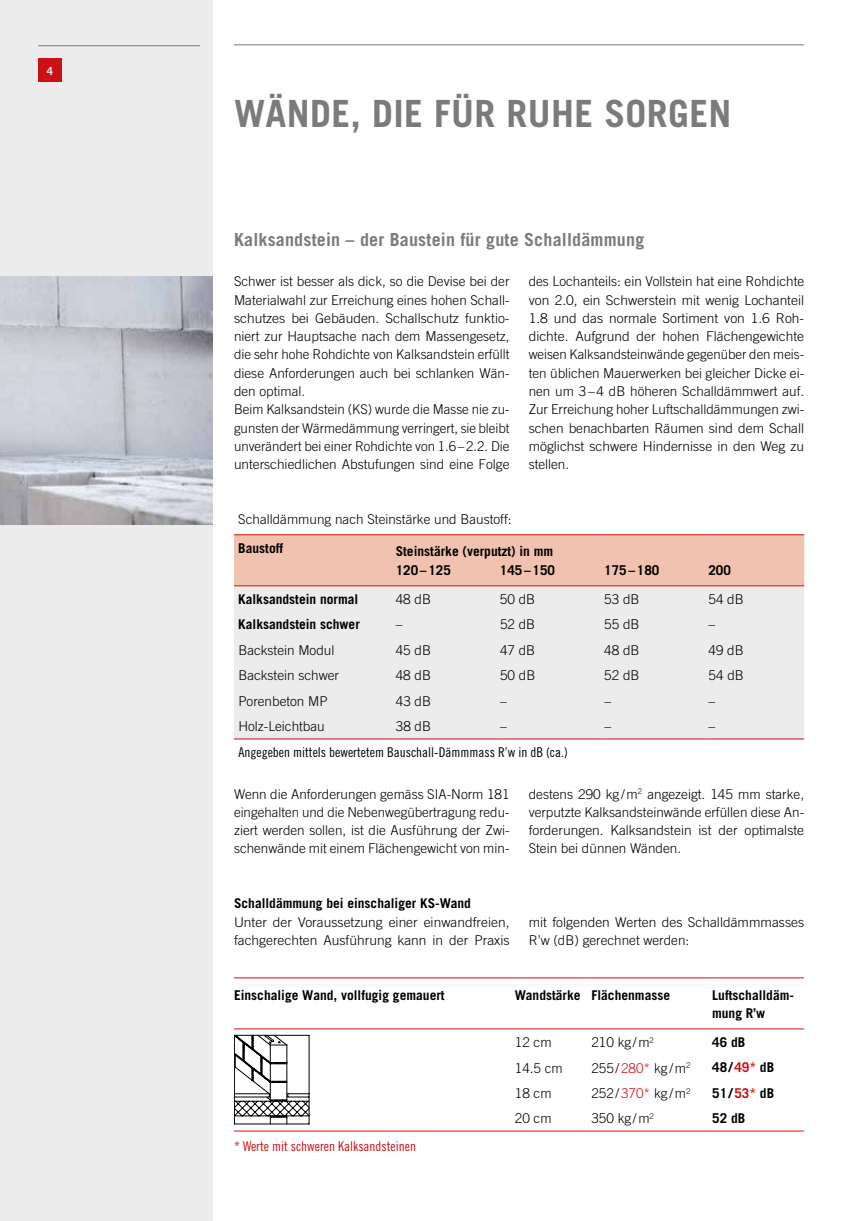
<style>
.page{position:relative;width:851px;height:1221px;background:#fff}
.page>*{position:absolute;margin:0;border:0;box-sizing:border-box;transform-origin:0 0}
.t1{font:700 37.5px "Trade Gothic";letter-spacing:.01em;color:#7a7b7a}
.t2{font:700 18px "Trade Gothic";letter-spacing:.01em;color:#7a7b7a}
.t3{font:300 13.5px/18.3px "Trade Gothic";color:#000;text-align:justify}
.t4{font:700 13.5px/18.1px "Trade Gothic";color:#000}
.t5{font:13.5px "Trade Gothic Cond Eighteen";color:#000}
.t6{font:13.5px "Trade Gothic Cond Eighteen";color:#cd1013}
.t7{font:700 11.25px "Trade Gothic";color:#ececec}
.s1{color:#cd1013}
</style>
<div class="page">
<div style="left:0;top:0;width:213px;height:1220px;background:#ececec"></div>
<div style="left:38px;top:58px;width:24px;height:24px;background:#cd1013"></div>
<hr style="left:38px;top:45px;width:162px;height:1px;background:#7a7b7a">
<hr style="left:234px;top:45px;width:570px;height:1px;background:#7a7b7a">
<div style="left:234px;top:535px;width:570px;height:50px;background:#f0c2af"></div>
<div style="left:234px;top:586px;width:570px;height:152px;background:#ececec"></div>
<hr style="left:234px;top:534px;width:161px;height:1px;background:#cd1013">
<hr style="left:395px;top:534px;width:105px;height:1px;background:#cd1013">
<hr style="left:500px;top:534px;width:104px;height:1px;background:#cd1013">
<hr style="left:604px;top:534px;width:104px;height:1px;background:#cd1013">
<hr style="left:708px;top:534px;width:96px;height:1px;background:#cd1013">
<hr style="left:234px;top:585px;width:161px;height:1px;background:#cd1013">
<hr style="left:395px;top:585px;width:105px;height:1px;background:#cd1013">
<hr style="left:500px;top:585px;width:104px;height:1px;background:#cd1013">
<hr style="left:604px;top:585px;width:104px;height:1px;background:#cd1013">
<hr style="left:708px;top:585px;width:96px;height:1px;background:#cd1013">
<hr style="left:234px;top:738px;width:161px;height:1px;background:#cd1013">
<hr style="left:395px;top:738px;width:105px;height:1px;background:#cd1013">
<hr style="left:500px;top:738px;width:104px;height:1px;background:#cd1013">
<hr style="left:604px;top:738px;width:104px;height:1px;background:#cd1013">
<hr style="left:708px;top:738px;width:96px;height:1px;background:#cd1013">
<hr style="left:234px;top:977px;width:280px;height:1px;background:#cd1013">
<hr style="left:514px;top:977px;width:77px;height:1px;background:#cd1013">
<hr style="left:591px;top:977px;width:121px;height:1px;background:#cd1013">
<hr style="left:712px;top:977px;width:91px;height:1px;background:#cd1013">
<hr style="left:514px;top:1130px;width:77px;height:1px;background:#cd1013">
<hr style="left:591px;top:1130px;width:121px;height:1px;background:#cd1013">
<hr style="left:712px;top:1130px;width:91px;height:1px;background:#cd1013">
<hr style="left:234px;top:1028px;width:280px;height:1px;background:#cd1013">
<hr style="left:514px;top:1028px;width:77px;height:1px;background:#cd1013">
<hr style="left:591px;top:1028px;width:121px;height:1px;background:#cd1013">
<hr style="left:712px;top:1028px;width:91px;height:1px;background:#cd1013">
<hr style="left:234px;top:1130px;width:280px;height:1px;background:#cd1013">
<img style="left:0;top:276px;width:213px;height:248px">
<svg style="left:234px;top:1034px;width:76px;height:90px"></svg>
<p class="t7" style="left:47px;top:64px;width:8px">4</p>
<h1 class="t1" style="left:234px;top:90px;width:499px">WÄNDE, DIE FÜR RUHE SORGEN</h1>
<h2 class="t2" style="left:234px;top:228px;width:412px">Kalksandstein – der Baustein für gute Schalldämmung</h2>
<p class="t3" style="left:528px;top:272px;width:277px">des Lochanteils: ein Vollstein hat eine Rohdichte von 2.0, ein Schwerstein mit wenig Lochanteil 1.8 und das normale Sortiment von 1.6 Roh&shy;dichte. Aufgrund der hohen Flächengewichte weisen Kalksandsteinwände gegenüber den meis&shy;ten üblichen Mauerwerken bei gleicher Dicke ei&shy;nen um 3–4 dB höheren Schalldämmwert auf.<br>Zur Erreichung hoher Luftschalldämmungen zwi&shy;schen benachbarten Räumen sind dem Schall möglichst schwere Hindernisse in den Weg zu stellen.</p>
<p class="t3" style="left:234px;top:272px;width:277px;text-align:left">Schwer ist besser als dick, so die Devise bei der Materialwahl zur Erreichung eines hohen Schall&shy;schutzes bei Gebäuden. Schallschutz funktio&shy;niert zur Hauptsache nach dem Massengesetz, die sehr hohe Rohdichte von Kalksandstein erfüllt diese Anforderungen auch bei schlanken Wän&shy;den optimal.<br>Beim Kalksandstein (KS) wurde die Masse nie zu&shy;gunsten der Wärmedämmung verringert, sie bleibt unverändert bei einer Rohdichte von 1.6–2.2. Die unterschiedlichen Abstufungen sind eine Folge</p>
<p class="t3" style="left:238px;top:510px;width:275px">Schalldämmung nach Steinstärke und Baustoff:</p>
<p class="t4" style="left:238px;top:538px;width:47px">Baustoff</p>
<p class="t4" style="left:395px;top:542px;width:159px">Steinstärke (verputzt) in mm<br>120–125</p>
<p class="t4" style="left:500px;top:560px;width:57px">145–150</p>
<p class="t4" style="left:604px;top:560px;width:57px">175–180</p>
<p class="t4" style="left:708px;top:560px;width:24px">200</p>
<p class="t4" style="left:238px;top:589px;width:122px">Kalksandstein normal</p>
<p class="t3" style="left:395px;top:590px;width:37px">48 dB</p>
<p class="t3" style="left:500px;top:590px;width:37px">50 dB</p>
<p class="t3" style="left:604px;top:590px;width:37px">53 dB</p>
<p class="t3" style="left:708px;top:590px;width:37px">54 dB</p>
<p class="t4" style="left:238px;top:615px;width:123px">Kalksandstein schwer</p>
<p class="t3" style="left:395px;top:615px;width:8px">–</p>
<p class="t3" style="left:500px;top:615px;width:37px">52 dB</p>
<p class="t3" style="left:604px;top:615px;width:37px">55 dB</p>
<p class="t3" style="left:708px;top:615px;width:8px">–</p>
<p class="t3" style="left:238px;top:640px;width:98px">Backstein Modul</p>
<p class="t3" style="left:396px;top:640px;width:37px">45 dB</p>
<p class="t3" style="left:500px;top:640px;width:37px">47 dB</p>
<p class="t3" style="left:604px;top:640px;width:37px">48 dB</p>
<p class="t3" style="left:708px;top:640px;width:37px">49 dB</p>
<p class="t3" style="left:238px;top:666px;width:102px">Backstein schwer</p>
<p class="t3" style="left:396px;top:666px;width:37px">48 dB</p>
<p class="t3" style="left:500px;top:666px;width:37px">50 dB</p>
<p class="t3" style="left:604px;top:666px;width:37px">52 dB</p>
<p class="t3" style="left:708px;top:666px;width:37px">54 dB</p>
<p class="t3" style="left:238px;top:692px;width:91px">Porenbeton MP</p>
<p class="t3" style="left:396px;top:692px;width:37px">43 dB</p>
<p class="t3" style="left:500px;top:692px;width:8px">–</p>
<p class="t3" style="left:604px;top:692px;width:8px">–</p>
<p class="t3" style="left:708px;top:692px;width:8px">–</p>
<p class="t3" style="left:238px;top:717px;width:88px">Holz-Leichtbau</p>
<p class="t3" style="left:396px;top:717px;width:37px">38 dB</p>
<p class="t3" style="left:500px;top:717px;width:8px">–</p>
<p class="t3" style="left:604px;top:717px;width:8px">–</p>
<p class="t3" style="left:708px;top:717px;width:8px">–</p>
<p class="t5" style="left:238px;top:744px;width:331px">Angegeben mittels bewertetem Bauschall-Dämmmass R’w in dB (ca.)</p>
<p class="t3" style="left:234px;top:784px;width:277px">Wenn die Anforderungen gemäss SIA-Norm 181 eingehalten und die Nebenwegübertragung redu&shy;ziert werden sollen, ist die Ausführung der Zwi&shy;schenwände mit einem Flächengewicht von min-</p>
<p class="t4" style="left:234px;top:894px;width:238px">Schalldämmung bei einschaliger KS-Wand</p>
<p class="t3" style="left:234px;top:912px;width:277px">Unter der Voraussetzung einer einwandfreien, fachgerechten Ausführung kann in der Praxis</p>
<p class="t3" style="left:528px;top:784px;width:277px">destens 290 kg /m<sup>2</sup> angezeigt. 145 mm starke, verputzte Kalksandsteinwände erfüllen diese An&shy;forderungen. Kalksandstein ist der optimalste Stein bei dünnen Wänden.</p>
<p class="t3" style="left:528px;top:912px;width:277px">mit folgenden Werten des Schalldämmmasses<br>R’w (dB) gerechnet werden:</p>
<p class="t4" style="left:234px;top:985px;width:212px">Einschalige Wand, vollfugig gemauert</p>
<p class="t4" style="left:514px;top:985px;width:157px">Wandstärke Flächenmasse</p>
<p class="t4" style="left:712px;top:985px;width:83px">Luftschalldäm&shy;mung R’w</p>
<p class="t3" style="left:514px;top:1032px;width:38px">12 cm</p>
<p class="t3" style="left:591px;top:1032px;width:64px">210 kg/m<sup>2</sup></p>
<p class="t4" style="left:712px;top:1032px;width:35px">46 dB</p>
<p class="t3" style="left:514px;top:1058px;width:50px">14.5 cm</p>
<p class="t3" style="left:591px;top:1058px;width:100px">255/<span class="s1">280*</span> kg/m<sup>2</sup></p>
<p class="t4" style="left:712px;top:1058px;width:63px">48/<span class="s1">49*</span> dB</p>
<p class="t3" style="left:514px;top:1083px;width:38px">18 cm</p>
<p class="t3" style="left:591px;top:1083px;width:100px">252/<span class="s1">370*</span> kg/m<sup>2</sup></p>
<p class="t4" style="left:712px;top:1083px;width:63px">51/<span class="s1">53*</span> dB</p>
<p class="t3" style="left:514px;top:1109px;width:38px">20 cm</p>
<p class="t3" style="left:591px;top:1109px;width:64px">350 kg /m<sup>2</sup></p>
<p class="t4" style="left:712px;top:1109px;width:35px">52 dB</p>
<p class="t6" style="left:234px;top:1138px;width:183px">* Werte mit schweren Kalksandsteinen</p>
</div>
